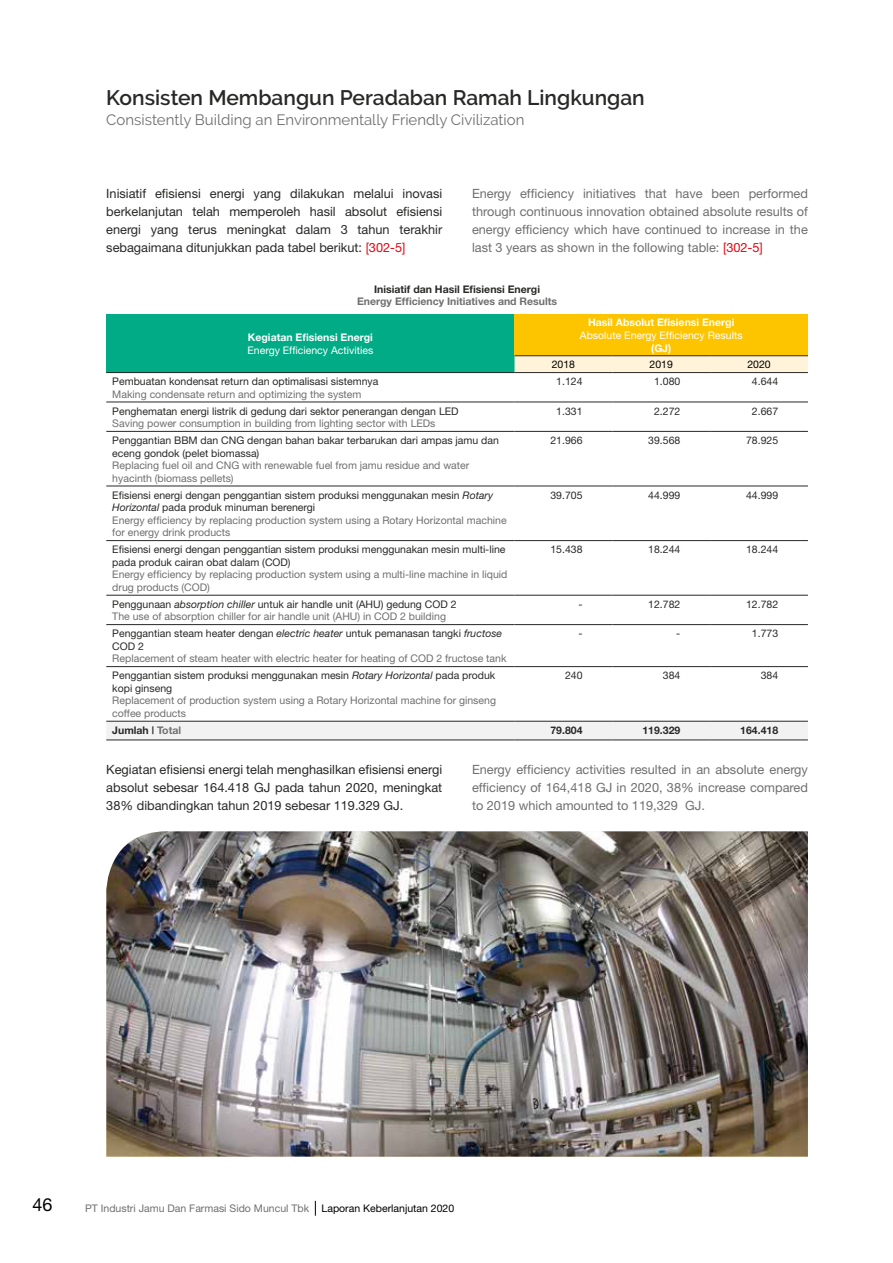
<style>
.page{position:relative;width:893px;height:1263px;background:#fff}
.page>*{position:absolute;margin:0;border:0;box-sizing:border-box;transform-origin:0 0}
.t1{font:600 21px "Raleway";color:#282827}
.t2{font:18px "Helvetica Neue";color:#000}
.t3{font:15px "Raleway";color:#706f6f}
.t4{font:12.75px/18px "Helvetica Neue";color:#282827;text-align:justify}
.t5{font:12.75px/18px "Helvetica Neue";color:#706f6f;text-align:justify}
.t6{font:10.5px/12.6px "Helvetica Neue";color:#706f6f}
.t7{font:10.5px/12.6px "Helvetica Neue";color:#282827}
.t8{font:700 10.5px "Helvetica Neue";color:#282827}
.t9{font:10.5px "Helvetica Neue";color:#fff}
.t10{font:700 10.5px "Helvetica Neue";color:#fff}
.t11{font:700 10.5px "Helvetica Neue";color:#706f6f}
.t12{font:10.5px "Helvetica Neue";color:#000}
.s1{color:#e30613}
.s2{color:#282827}
.s3{font-style:italic;color:#282827}
.s4{font-style:italic}
.s5{color:#706f6f}
.s6{color:#000}
</style>
<div class="page">
<svg style="left:315px;top:1201px;width:1px;height:15px"></svg>
<img style="left:106px;top:831px;width:702px;height:326px">
<div style="left:106px;top:314px;width:408px;height:59px;background:#00ab86"></div>
<div style="left:514px;top:314px;width:294px;height:42px;background:#fdc400"></div>
<div style="left:514px;top:356px;width:294px;height:16px;background:#fff3d9"></div>
<div style="left:106px;top:722px;width:702px;height:18px;background:#f2f2f2"></div>
<hr style="left:514px;top:355px;width:98px;height:1px;background:#282827">
<hr style="left:612px;top:355px;width:98px;height:1px;background:#282827">
<hr style="left:710px;top:355px;width:98px;height:1px;background:#282827">
<hr style="left:106px;top:372px;width:408px;height:1px;background:#282827">
<hr style="left:514px;top:372px;width:98px;height:1px;background:#282827">
<hr style="left:612px;top:372px;width:98px;height:1px;background:#282827">
<hr style="left:710px;top:372px;width:98px;height:1px;background:#282827">
<hr style="left:106px;top:402px;width:408px;height:1px;background:#282827">
<hr style="left:514px;top:402px;width:98px;height:1px;background:#282827">
<hr style="left:612px;top:402px;width:98px;height:1px;background:#282827">
<hr style="left:710px;top:402px;width:98px;height:1px;background:#282827">
<hr style="left:106px;top:431px;width:408px;height:1px;background:#282827">
<hr style="left:514px;top:431px;width:98px;height:1px;background:#282827">
<hr style="left:612px;top:431px;width:98px;height:1px;background:#282827">
<hr style="left:710px;top:431px;width:98px;height:1px;background:#282827">
<hr style="left:106px;top:486px;width:408px;height:1px;background:#282827">
<hr style="left:514px;top:486px;width:98px;height:1px;background:#282827">
<hr style="left:612px;top:486px;width:98px;height:1px;background:#282827">
<hr style="left:710px;top:486px;width:98px;height:1px;background:#282827">
<hr style="left:106px;top:540px;width:408px;height:1px;background:#282827">
<hr style="left:514px;top:540px;width:98px;height:1px;background:#282827">
<hr style="left:612px;top:540px;width:98px;height:1px;background:#282827">
<hr style="left:710px;top:540px;width:98px;height:1px;background:#282827">
<hr style="left:106px;top:595px;width:408px;height:1px;background:#282827">
<hr style="left:514px;top:595px;width:98px;height:1px;background:#282827">
<hr style="left:612px;top:595px;width:98px;height:1px;background:#282827">
<hr style="left:710px;top:595px;width:98px;height:1px;background:#282827">
<hr style="left:106px;top:624px;width:408px;height:1px;background:#282827">
<hr style="left:514px;top:624px;width:98px;height:1px;background:#282827">
<hr style="left:612px;top:624px;width:98px;height:1px;background:#282827">
<hr style="left:710px;top:624px;width:98px;height:1px;background:#282827">
<hr style="left:106px;top:666px;width:408px;height:1px;background:#282827">
<hr style="left:514px;top:666px;width:98px;height:1px;background:#282827">
<hr style="left:612px;top:666px;width:98px;height:1px;background:#282827">
<hr style="left:710px;top:666px;width:98px;height:1px;background:#282827">
<hr style="left:106px;top:721px;width:408px;height:1px;background:#282827">
<hr style="left:514px;top:721px;width:98px;height:1px;background:#282827">
<hr style="left:612px;top:721px;width:98px;height:1px;background:#282827">
<hr style="left:710px;top:721px;width:98px;height:1px;background:#282827">
<hr style="left:106px;top:740px;width:408px;height:1px;background:#282827">
<hr style="left:514px;top:740px;width:98px;height:1px;background:#282827">
<hr style="left:612px;top:740px;width:98px;height:1px;background:#282827">
<hr style="left:710px;top:740px;width:98px;height:1px;background:#282827">
<h1 class="t1" style="left:106px;top:85px;width:540px">Konsisten Membangun Peradaban Ramah Lingkungan</h1>
<h3 class="t3" style="left:106px;top:111px;width:420px">Consistently Building an Environmentally Friendly Civilization</h3>
<p class="t4" style="left:106px;top:184px;width:337px">Inisiatif efisiensi energi yang dilakukan melalui inovasi berkelanjutan telah memperoleh hasil absolut efisiensi energi yang terus meningkat dalam 3 tahun terakhir sebagaimana ditunjukkan pada tabel berikut: <span class="s1">[302-5]</span></p>
<p class="t8" style="left:374px;top:282px;width:167px">Inisiatif dan Hasil Efisiensi Energi</p>
<p class="t11" style="left:357px;top:295px;width:202px">Energy Efficiency Initiatives and Results</p>
<p class="t10" style="left:248px;top:331px;width:126px">Kegiatan Efisiensi Energi</p>
<p class="t9" style="left:248px;top:344px;width:127px">Energy Efficiency Activities</p>
<p class="t5" style="left:472px;top:184px;width:337px">Energy efficiency initiatives that have been performed through continuous innovation obtained absolute results of energy efficiency which have continued to increase in the last 3 years as shown in the following table: <span class="s1">[302-5]</span></p>
<p class="t10" style="left:588px;top:316px;width:148px">Hasil Absolut Efisiensi Energi</p>
<p class="t9" style="left:580px;top:329px;width:164px">Absolute Energy Efficiency Results</p>
<p class="t10" style="left:651px;top:341px;width:22px">(GJ)</p>
<p class="t12" style="left:552px;top:358px;width:25px">2018</p>
<p class="t12" style="left:650px;top:358px;width:25px">2019</p>
<p class="t12" style="left:747px;top:358px;width:25px">2020</p>
<p class="t7" style="left:112px;top:375px;width:268px">Pembuatan kondensat return dan optimalisasi sistemnya</p>
<p class="t6" style="left:112px;top:387px;width:251px">Making condensate return and optimizing the system</p>
<p class="t7" style="left:556px;top:375px;width:28px">1.124</p>
<p class="t7" style="left:654px;top:375px;width:28px">1.080</p>
<p class="t7" style="left:752px;top:375px;width:28px">4.644</p>
<p class="t7" style="left:112px;top:404px;width:348px">Penghematan energi listrik di gedung dari sektor penerangan dengan LED</p>
<p class="t6" style="left:112px;top:417px;width:325px">Saving power consumption in building from lighting sector with LEDs</p>
<p class="t7" style="left:556px;top:404px;width:28px">1.331</p>
<p class="t7" style="left:654px;top:404px;width:28px">2.272</p>
<p class="t7" style="left:752px;top:404px;width:28px">2.667</p>
<p class="t7" style="left:112px;top:434px;width:388px">Penggantian BBM dan CNG dengan bahan bakar terbarukan dari ampas jamu dan eceng gondok (pelet biomassa)</p>
<p class="t6" style="left:112px;top:459px;width:359px">Replacing fuel oil and CNG with renewable fuel from jamu residue and water hyacinth (biomass pellets)</p>
<p class="t7" style="left:550px;top:434px;width:34px">21.966</p>
<p class="t7" style="left:648px;top:434px;width:34px">39.568</p>
<p class="t7" style="left:746px;top:434px;width:34px">78.925</p>
<p class="t6" style="left:112px;top:488px;width:396px"><span class="s2">Efisiensi energi dengan penggantian sistem produksi menggunakan mesin</span> <span class="s3">Rotary Horizontal</span> <span class="s2">pada produk minuman berenergi<br></span>Energy efficiency by replacing production system using a Rotary Horizontal machine for energy drink products</p>
<p class="t7" style="left:550px;top:488px;width:34px">39.705</p>
<p class="t7" style="left:648px;top:488px;width:34px">44.999</p>
<p class="t7" style="left:746px;top:488px;width:34px">44.999</p>
<p class="t7" style="left:112px;top:543px;width:395px">Efisiensi energi dengan penggantian sistem produksi menggunakan mesin multi-line pada produk cairan obat dalam (COD)</p>
<p class="t6" style="left:112px;top:568px;width:397px">Energy efficiency by replacing production system using a multi-line machine in liquid drug products (COD)</p>
<p class="t7" style="left:550px;top:543px;width:34px">15.438</p>
<p class="t7" style="left:648px;top:543px;width:34px">18.244</p>
<p class="t7" style="left:746px;top:543px;width:34px">18.244</p>
<p class="t6" style="left:112px;top:597px;width:346px"><span class="s2">Penggunaan</span> <span class="s3">absorption chiller</span> <span class="s2">untuk air handle unit (AHU) gedung COD 2<br></span>The use of absorption chiller for air handle unit (AHU) in COD 2 building</p>
<p class="t7" style="left:578px;top:597px;width:6px">-</p>
<p class="t7" style="left:648px;top:597px;width:34px">12.782</p>
<p class="t7" style="left:746px;top:597px;width:34px">12.782</p>
<p class="t7" style="left:112px;top:627px;width:391px">Penggantian steam heater dengan <span class="s4">electric heater</span> untuk pemanasan tangki <span class="s4">fructose<br></span>COD 2</p>
<p class="t6" style="left:112px;top:652px;width:396px">Replacement of steam heater with electric heater for heating of COD 2 fructose tank</p>
<p class="t7" style="left:578px;top:627px;width:6px">-</p>
<p class="t7" style="left:676px;top:627px;width:6px">-</p>
<p class="t7" style="left:752px;top:627px;width:28px">1.773</p>
<p class="t7" style="left:112px;top:669px;width:384px">Penggantian sistem produksi menggunakan mesin <span class="s4">Rotary Horizontal</span> pada produk kopi ginseng</p>
<p class="t6" style="left:112px;top:694px;width:385px">Replacement of production system using a Rotary Horizontal machine for ginseng coffee products</p>
<p class="t7" style="left:565px;top:669px;width:19px">240</p>
<p class="t7" style="left:663px;top:669px;width:19px">384</p>
<p class="t7" style="left:761px;top:669px;width:19px">384</p>
<p class="t8" style="left:112px;top:723px;width:70px">Jumlah | <span class="s5">Total</span></p>
<p class="t8" style="left:550px;top:723px;width:34px">79.804</p>
<p class="t8" style="left:642px;top:723px;width:39px">119.329</p>
<p class="t8" style="left:740px;top:723px;width:39px">164.418</p>
<p class="t4" style="left:106px;top:760px;width:337px">Kegiatan efisiensi energi telah menghasilkan efisiensi energi absolut sebesar 164.418 GJ pada tahun 2020, meningkat 38% dibandingkan tahun 2019 sebesar 119.329 GJ.</p>
<p class="t5" style="left:472px;top:760px;width:337px">Energy efficiency activities resulted in an absolute energy efficiency of 164,418 GJ in 2020, 38% increase compared to 2019 which amounted to 119,329 GJ.</p>
<h2 class="t2" style="left:33px;top:1194px;width:22px">46</h2>
<p class="t6" style="left:85px;top:1202px;width:371px">PT Industri Jamu Dan Farmasi Sido Muncul Tbk <span class="s6">Laporan Keberlanjutan 2020</span></p>
</div>
